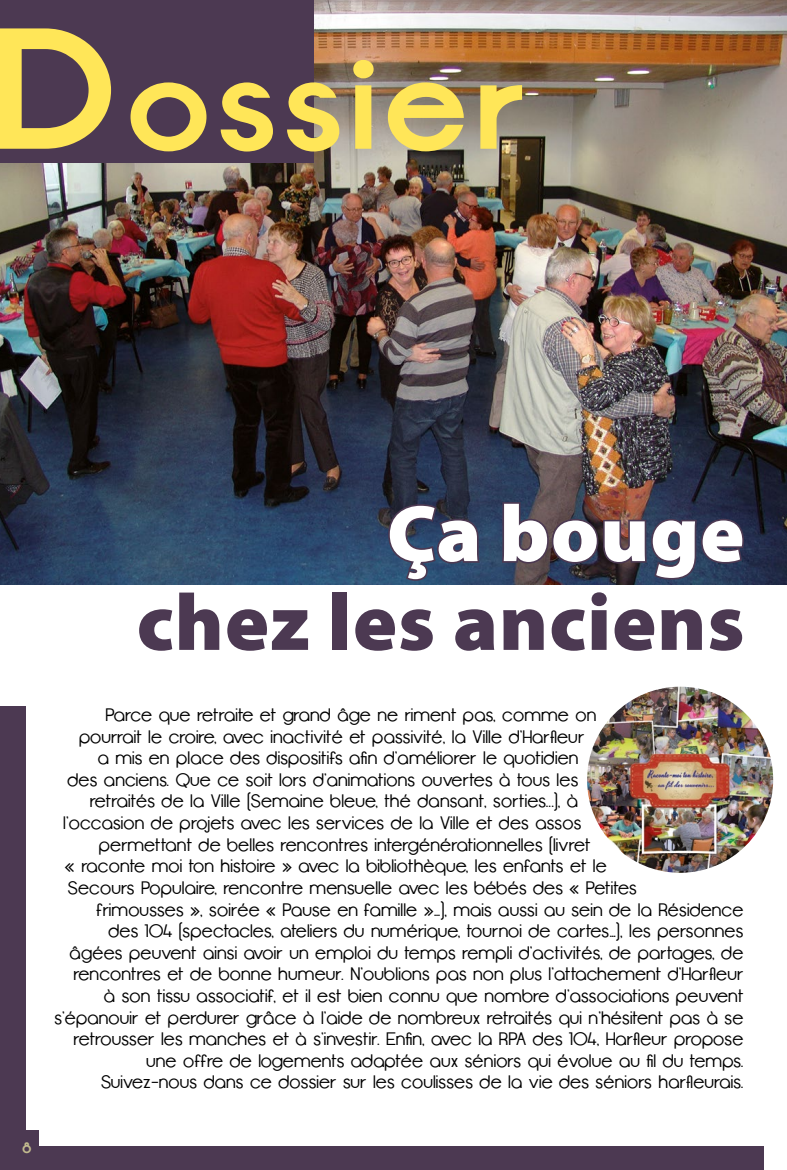
<style>
.page{position:relative;width:787px;height:1170px;background:#fff}
.page>*{position:absolute;margin:0;border:0;box-sizing:border-box;transform-origin:0 0}
.t1{font:900 80.7px "Myriad Pro";letter-spacing:.01em;color:#4c3952}
.t2{font:900 80.7px "Myriad Pro";letter-spacing:.01em;color:#fff}
.Chapo_dossier{font:18px "Opificio";letter-spacing:.01em;color:#000}
.t3{font:700 15px "Opificio Serif";color:#c2bb8e}
</style>
<div class="page">
<div style="left:0;top:1130px;width:38px;height:39px;background:#4c3952"></div>
<hr style="left:786px;top:880px;width:1px;height:289px;background:#e0dcc6">
<hr style="left:786px;top:843px;width:1px;height:37px;background:#87832c">
<img style="left:0;top:0;width:787px;height:585px">
<div style="left:0;top:0;width:313px;height:162px;background:#4c3952"></div>
<svg style="left:0;top:28px;width:522px;height:123px"></svg>
<svg style="left:386px;top:502px;width:96px;height:80px;background:#32415f"></svg>
<svg style="left:500px;top:500px;width:245px;height:81px;background:#403d50"></svg>
<img style="left:587px;top:686px;width:186px;height:186px;border-radius:93px">
<div style="left:0;top:706px;width:26px;height:429px;background:#4c3952"></div>
<div style="left:38px;top:1146px;width:725px;height:23px;background:#4c3952"></div>
<p class="t3" style="left:22px;top:1138px;width:11px">8</p>
<p class="t2" style="left:387px;top:480px;width:359px">Ça bouge</p>
<p class="t1" style="left:137px;top:568px;width:609px">chez les anciens</p>
<p class="Chapo_dossier" style="left:105px;top:704px;width:492px">Parce que retraite et grand âge ne riment pas, comme on</p>
<p class="Chapo_dossier" style="left:79px;top:726px;width:506px">pourrait le croire, avec inactivité et passivité, la Ville d’Harfleur</p>
<p class="Chapo_dossier" style="left:98px;top:748px;width:482px">a mis en place des dispositifs afin d’améliorer le quotidien</p>
<p class="Chapo_dossier" style="left:67px;top:769px;width:512px">des anciens. Que ce soit lors d’animations ouvertes à tous les</p>
<p class="Chapo_dossier" style="left:90px;top:791px;width:490px">retraités de la Ville (Semaine bleue, thé dansant, sorties...), à</p>
<p class="Chapo_dossier" style="left:63px;top:812px;width:519px">l’occasion de projets avec les services de la Ville et des assos</p>
<p class="Chapo_dossier" style="left:99px;top:834px;width:493px">permettant de belles rencontres intergénérationnelles (livret</p>
<p class="Chapo_dossier" style="left:65px;top:856px;width:543px">« raconte moi ton histoire » avec la bibliothèque, les enfants et le</p>
<p class="Chapo_dossier" style="left:68px;top:877px;width:570px">Secours Populaire, rencontre mensuelle avec les bébés des « Petites</p>
<p class="Chapo_dossier" style="left:97px;top:899px;width:648px">frimousses », soirée « Pause en famille »…), mais aussi au sein de la Résidence</p>
<p class="Chapo_dossier" style="left:108px;top:920px;width:636px">des 104 (spectacles, ateliers du numérique, tournoi de cartes…), les personnes</p>
<p class="Chapo_dossier" style="left:70px;top:942px;width:675px">âgées peuvent ainsi avoir un emploi du temps rempli d’activités, de partages, de</p>
<p class="Chapo_dossier" style="left:73px;top:964px;width:671px">rencontres et de bonne humeur. N’oublions pas non plus l’attachement d’Harfleur</p>
<p class="Chapo_dossier" style="left:104px;top:985px;width:641px">à son tissu associatif, et il est bien connu que nombre d’associations peuvent</p>
<p class="Chapo_dossier" style="left:54px;top:1007px;width:690px">s’épanouir et perdurer grâce à l’aide de nombreux retraités qui n’hésitent pas à se</p>
<p class="Chapo_dossier" style="left:73px;top:1028px;width:671px">retrousser les manches et à s’investir. Enfin, avec la RPA des 104, Harfleur propose</p>
<p class="Chapo_dossier" style="left:146px;top:1050px;width:599px">une offre de logements adaptée aux séniors qui évolue au fil du temps.</p>
<p class="Chapo_dossier" style="left:101px;top:1072px;width:644px">Suivez-nous dans ce dossier sur les coulisses de la vie des séniors harfleurais.</p>
</div>
